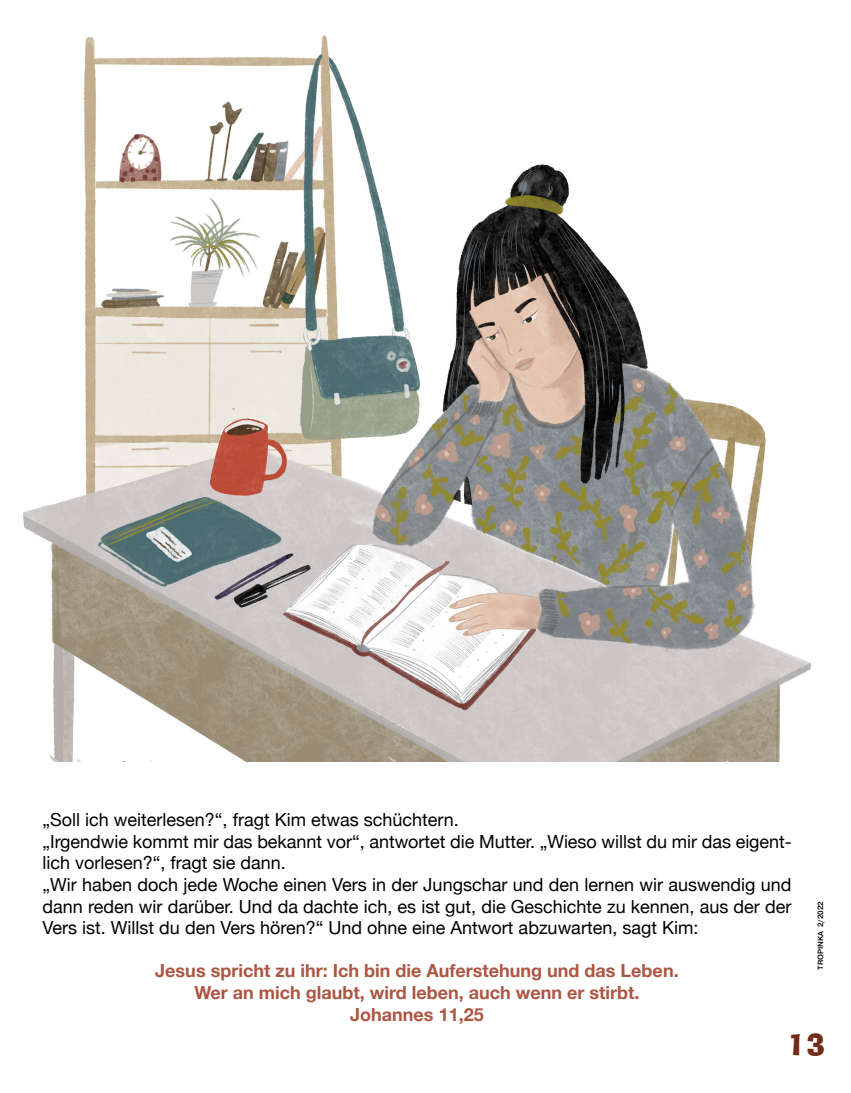
<style>
.page{position:relative;width:851px;height:1093px;background:#fff}
.page>*{position:absolute;margin:0;border:0;box-sizing:border-box;transform-origin:0 0}
.t1{font:28.5px "Ad Lib BT";color:#742c18}
.t2{font:18px/21.6px "Helvetica Neue";color:#000}
.t3{font:700 18px/21.6px "Helvetica Neue";color:#ac5644;text-align:center}
.t4{font:500 7.5px "Pragmatica";color:#000}
</style>
<div class="page">
<img style="left:23px;top:35px;width:788px;height:726px">
<p class="t2" style="left:43px;top:810px;width:750px">„Soll ich weiterlesen?“, fragt Kim etwas schüchtern.<br>„Irgendwie kommt mir das bekannt vor“, antwortet die Mutter. „Wieso willst du mir das eigent&shy;lich vorlesen?“, fragt sie dann.<br>„Wir haben doch jede Woche einen Vers in der Jungschar und den lernen wir auswendig und dann reden wir darüber. Und da dachte ich, es ist gut, die Geschichte zu kennen, aus der der Vers ist. Willst du den Vers hören?“ Und ohne eine Antwort abzuwarten, sagt Kim:</p>
<p class="t3" style="left:155px;top:961px;width:525px">Jesus spricht zu ihr: Ich bin die Auferstehung und das Leben.<br>Wer an mich glaubt, wird leben, auch wenn er stirbt.<br>Johannes 11,25</p>
<p class="t4" style="left:815px;top:969px;width:70px;rotate:-90deg">TROPINKA 2/2022</p>
<h1 class="t1" style="left:786px;top:1024px;width:40px">13</h1>
</div>
